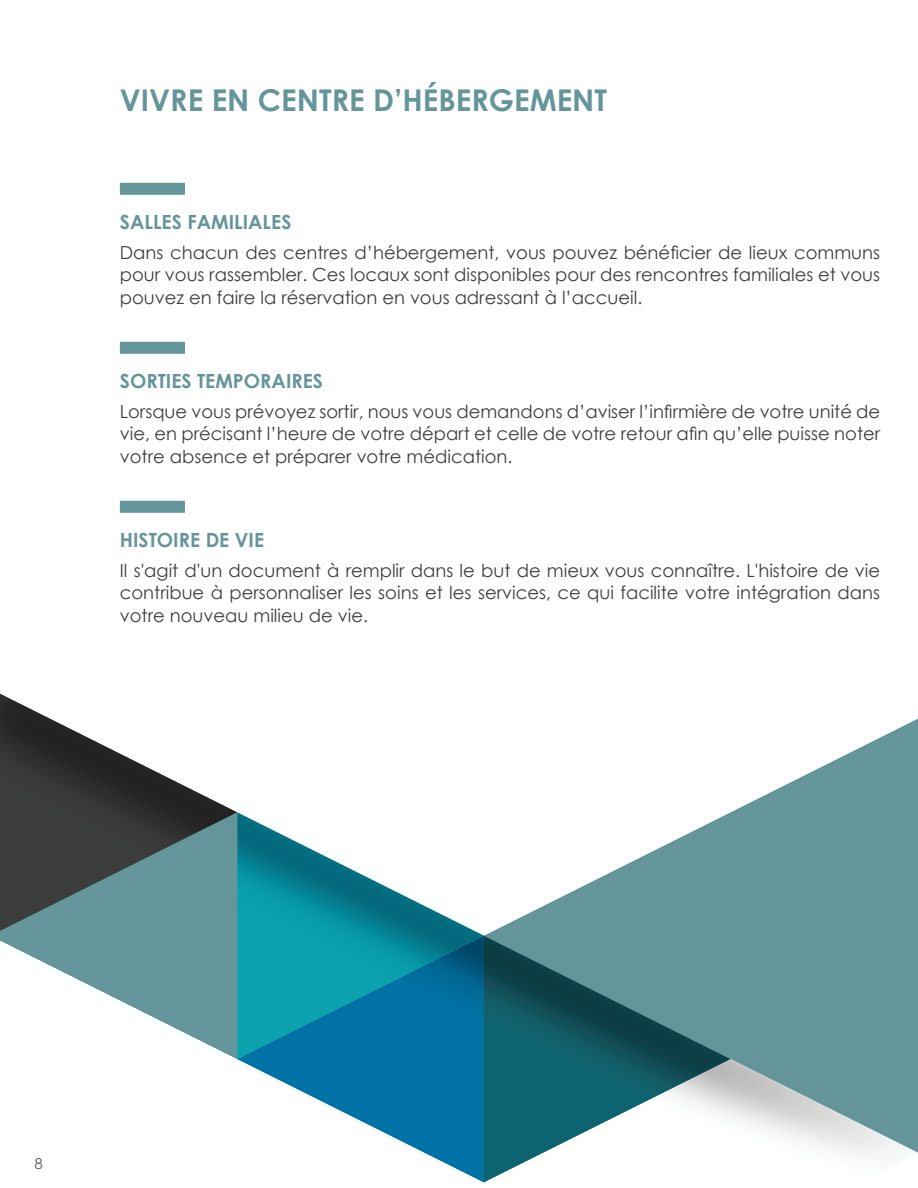
<style>
.page{position:relative;width:918px;height:1188px;background:#fff}
.page>*{position:absolute;margin:0;border:0;box-sizing:border-box;transform-origin:0 0}
.t1{font:700 30px "Century Gothic";color:#64959a}
.t2{font:700 19.5px "Century Gothic";color:#64959a}
.t3{font:18px/22.5px "Century Gothic";color:#3e3e3f;text-align:justify}
.t4{font:15px "Century Gothic";color:#57585a}
</style>
<div class="page">
<div style="left:120px;top:183px;width:65px;height:12px;background:#64959a"></div>
<div style="left:120px;top:342px;width:65px;height:12px;background:#64959a"></div>
<div style="left:120px;top:501px;width:65px;height:12px;background:#64959a"></div>
<svg style="left:484px;top:719px;width:434px;height:434px;fill:#68979c"></svg>
<img style="left:484px;top:1152px;width:246px;height:30px">
<img style="left:0;top:694px;width:237px;height:118px">
<img style="left:484px;top:936px;width:433px;height:216px">
<svg style="left:237px;top:1059px;width:247px;height:123px"></svg>
<svg style="left:0;top:812px;width:237px;height:247px;fill:#64959a"></svg>
<svg style="left:237px;top:812px;width:247px;height:247px"></svg>
<h1 class="t1" style="left:120px;top:77px;width:489px">VIVRE EN CENTRE D’HÉBERGEMENT</h1>
<p class="t2" style="left:120px;top:207px;width:173px">SALLES FAMILIALES</p>
<p class="t3" style="left:120px;top:241px;width:762px">Dans chacun des centres d’hébergement, vous pouvez bénéficier de lieux communs pour vous rassembler. Ces locaux sont disponibles pour des rencontres familiales et vous pouvez en faire la réservation en vous adressant à l’accueil.</p>
<p class="t2" style="left:120px;top:366px;width:205px">SORTIES TEMPORAIRES</p>
<p class="t3" style="left:120px;top:400px;width:762px">Lorsque vous prévoyez sortir, nous vous demandons d’aviser l’infirmière de votre unité de vie, en précisant l’heure de votre départ et celle de votre retour afin qu’elle puisse noter votre absence et préparer votre médication.</p>
<p class="t2" style="left:120px;top:525px;width:146px">HISTOIRE DE VIE</p>
<p class="t3" style="left:120px;top:559px;width:762px">Il s'agit d'un document à remplir dans le but de mieux vous connaître. L'histoire de vie contribue à personnaliser les soins et les services, ce qui facilite votre intégration dans votre nouveau milieu de vie.</p>
<p class="t4" style="left:35px;top:1153px;width:10px">8</p>
</div>
